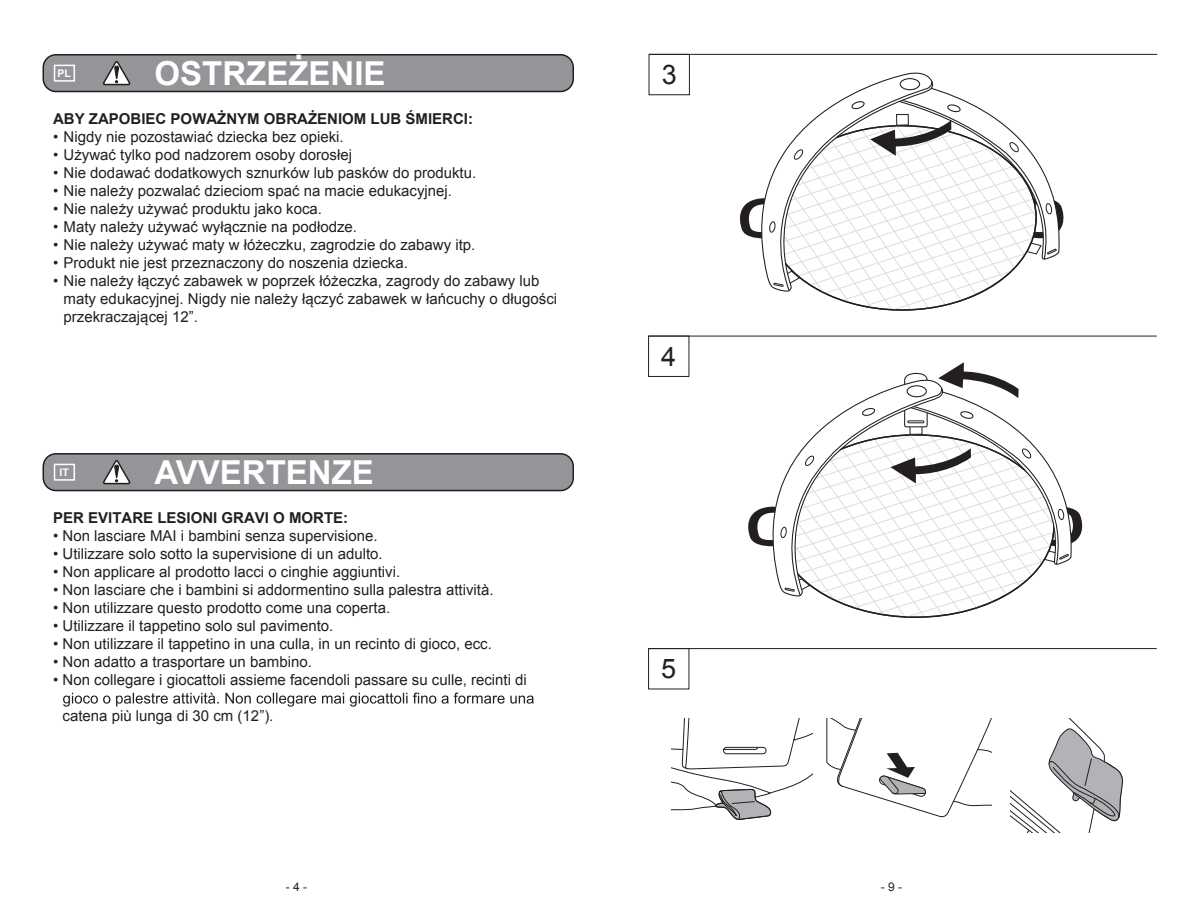
<style>
.page{position:relative;width:1188px;height:918px;background:#fff}
.page>*{position:absolute;margin:0;border:0;box-sizing:border-box;transform-origin:0 0}
.t1{font:700 33px "Arial";color:#fff}
.t2{font:27px "Arial";color:#231f20}
.t3{font:15px/18px "Arial";color:#231f20}
.t4{font:700 15px "Arial";color:#231f20}
.t5{font:12px "Arial";color:#231f20}
.t6{font:700 10.5px "Arial";color:#fff}
</style>
<div class="page">
<div style="left:43px;top:55px;width:530px;height:37px;background:#939598;border-radius:13px"></div>
<div style="left:43px;top:54px;width:531px;height:38px;border:2px solid #231f20;border-radius:13px"></div>
<svg style="left:103px;top:61px;width:28px;height:25px"></svg>
<div style="left:54px;top:65px;width:21px;height:17px;border:2px solid #fff"></div>
<div style="left:43px;top:454px;width:530px;height:37px;background:#939598;border-radius:13px"></div>
<div style="left:43px;top:453px;width:531px;height:38px;border:2px solid #231f20;border-radius:13px"></div>
<svg style="left:103px;top:460px;width:28px;height:25px"></svg>
<div style="left:54px;top:464px;width:21px;height:17px;border:2px solid #fff"></div>
<svg style="left:63px;top:693px;width:471px;height:14px"></svg>
<div style="left:648px;top:336px;width:41px;height:41px;border:1px solid #231f20"></div>
<hr style="left:649px;top:336px;width:508px;height:1px;background:#231f20">
<div style="left:648px;top:648px;width:41px;height:41px;border:1px solid #231f20"></div>
<hr style="left:649px;top:648px;width:508px;height:1px;background:#231f20">
<svg style="left:748px;top:362px;width:335px;height:255px"></svg>
<svg style="left:671px;top:719px;width:141px;height:101px"></svg>
<svg style="left:827px;top:719px;width:165px;height:98px"></svg>
<svg style="left:1010px;top:718px;width:113px;height:114px"></svg>
<div style="left:649px;top:54px;width:41px;height:41px;border:1px solid #231f20"></div>
<hr style="left:649px;top:54px;width:508px;height:1px;background:#231f20">
<svg style="left:740px;top:74px;width:324px;height:236px"></svg>
<p class="t6" style="left:57px;top:66px;width:15px">PL</p>
<h1 class="t1" style="left:155px;top:52px;width:233px">OSTRZEŻENIE</h1>
<p class="t4" style="left:53px;top:109px;width:422px">ABY ZAPOBIEC POWAŻNYM OBRAŻENIOM LUB ŚMIERCI:</p>
<p class="t3" style="left:53px;top:128px;width:292px">• Nigdy nie pozostawiać dziecka bez opieki.</p>
<p class="t3" style="left:53px;top:146px;width:300px">• Używać tylko pod nadzorem osoby dorosłej</p>
<p class="t3" style="left:53px;top:164px;width:425px">• Nie dodawać dodatkowych sznurków lub pasków do produktu.</p>
<p class="t3" style="left:53px;top:182px;width:400px">• Nie należy pozwalać dzieciom spać na macie edukacyjnej.</p>
<p class="t3" style="left:53px;top:200px;width:270px">• Nie należy używać produktu jako koca.</p>
<p class="t3" style="left:53px;top:218px;width:305px">• Maty należy używać wyłącznie na podłodze.</p>
<p class="t3" style="left:53px;top:236px;width:424px">• Nie należy używać maty w łóżeczku, zagrodzie do zabawy itp.</p>
<p class="t3" style="left:53px;top:254px;width:356px">• Produkt nie jest przeznaczony do noszenia dziecka.</p>
<p class="t3" style="left:64px;top:272px;width:495px;text-indent:-10px">• Nie należy łączyć zabawek w poprzek łóżeczka, zagrody do zabawy lub maty edukacyjnej. Nigdy nie należy łączyć zabawek w łańcuchy o długości przekraczającej 12”.</p>
<p class="t6" style="left:59px;top:465px;width:11px">IT</p>
<h1 class="t1" style="left:155px;top:451px;width:221px">AVVERTENZE</h1>
<p class="t4" style="left:53px;top:508px;width:297px">PER EVITARE LESIONI GRAVI O MORTE:</p>
<p class="t3" style="left:53px;top:527px;width:326px">• Non lasciare MAI i bambini senza supervisione.</p>
<p class="t3" style="left:53px;top:545px;width:331px">• Utilizzare solo sotto la supervisione di un adulto.</p>
<p class="t3" style="left:53px;top:563px;width:349px">• Non applicare al prodotto lacci o cinghie aggiuntivi.</p>
<p class="t3" style="left:53px;top:581px;width:442px">• Non lasciare che i bambini si addormentino sulla palestra attività.</p>
<p class="t3" style="left:53px;top:599px;width:339px">• Non utilizzare questo prodotto come una coperta.</p>
<p class="t3" style="left:53px;top:617px;width:282px">• Utilizzare il tappetino solo sul pavimento.</p>
<p class="t3" style="left:53px;top:635px;width:440px">• Non utilizzare il tappetino in una culla, in un recinto di gioco, ecc.</p>
<p class="t3" style="left:53px;top:653px;width:260px">• Non adatto a trasportare un bambino.</p>
<p class="t3" style="left:53px;top:671px;width:475px">• Non collegare i giocattoli assieme facendoli passare su culle, recinti di</p>
<p class="t3" style="left:63px;top:707px;width:212px">catena più lunga di 30 cm (12”).</p>
<h2 class="t2" style="left:662px;top:57px;width:17px">3</h2>
<h2 class="t2" style="left:661px;top:339px;width:17px">4</h2>
<h2 class="t2" style="left:661px;top:651px;width:17px">5</h2>
<p class="t5" style="left:286px;top:879px;width:23px">- 4 -</p>
<p class="t5" style="left:881px;top:879px;width:23px">- 9 -</p>
</div>
